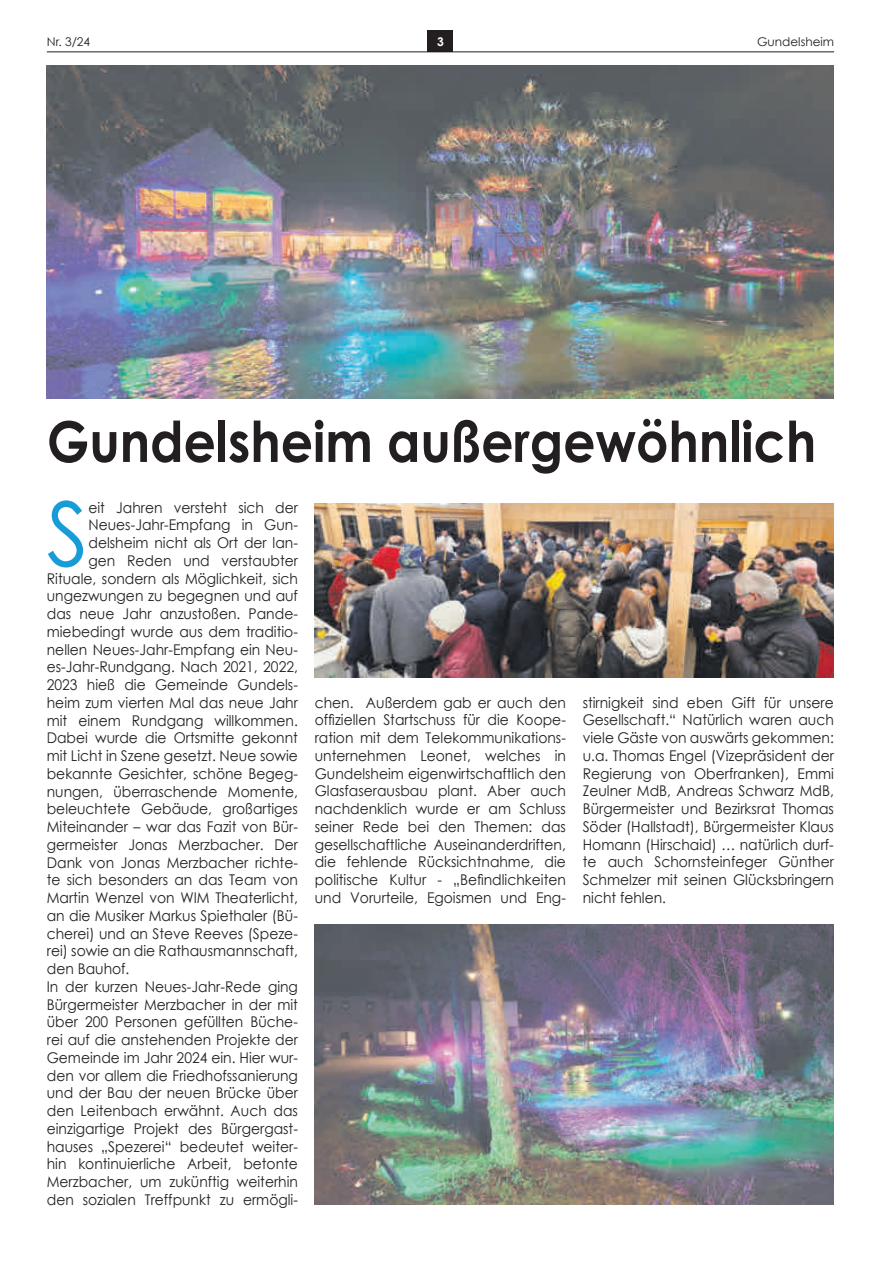
<style>
.page{position:relative;width:881px;height:1263px;background:#fff}
.page>*{position:absolute;margin:0;border:0;box-sizing:border-box;transform-origin:0 0}
.t1{font:88.95px "Century Gothic";color:#189cd8;scale:.94 1}
.t2{font:700 56.25px "Century Gothic";color:#231f20;scale:.9 1}
.t3{font:14.85px/17.7px "Century Gothic";color:#231f20;text-align:justify;scale:.94 1}
.t4{font:12px "Century Gothic";color:#231f20}
.t5{font:700 12px "Century Gothic";color:#fff}
</style>
<div class="page">
<div style="left:427px;top:30px;width:26px;height:22px;background:#231f20"></div>
<hr style="left:47px;top:52px;width:786px;height:1px;background:#231f20">
<img style="left:314px;top:924px;width:519px;height:281px">
<img style="left:47px;top:66px;width:786px;height:332px">
<img style="left:314px;top:503px;width:519px;height:174px">
<p class="t4" style="left:47px;top:34px;width:45px">Nr. 3/24</p>
<p class="t5" style="left:437px;top:34px;width:8px">3</p>
<p class="t4" style="left:756px;top:34px;width:78px">Gundelsheim</p>
<h2 class="t2" style="left:47px;top:399px;width:856px">Gundelsheim außergewöhnlich</h2>
<h1 class="t1" style="left:47px;top:472px;width:46px">s</h1>
<p class="t3" style="left:88px;top:498px;width:224px">eit Jahren versteht sich der</p>
<p class="t3" style="left:88px;top:516px;width:224px">neues-Jahr-empfang in Gun-</p>
<p class="t3" style="left:88px;top:534px;width:224px">delsheim nicht als Ort der lan-</p>
<p class="t3" style="left:88px;top:551px;width:224px">gen reden und verstaubter</p>
<p class="t3" style="left:47px;top:569px;width:268px">rituale, sondern als möglichkeit, sich</p>
<p class="t3" style="left:47px;top:587px;width:268px">ungezwungen zu begegnen und auf</p>
<p class="t3" style="left:47px;top:605px;width:268px">das neue Jahr anzustoßen. pande-</p>
<p class="t3" style="left:47px;top:622px;width:268px">miebedingt wurde aus dem traditio-</p>
<p class="t3" style="left:47px;top:640px;width:268px">nellen neues-Jahr-empfang ein neu-</p>
<p class="t3" style="left:47px;top:658px;width:268px">es-Jahr-rundgang. nach 2021, 2022,</p>
<p class="t3" style="left:47px;top:676px;width:268px">2023 hieß die Gemeinde Gundels-</p>
<p class="t3" style="left:47px;top:693px;width:269px">heim zum vierten mal das neue Jahr</p>
<p class="t3" style="left:47px;top:711px;width:268px">mit einem rundgang willkommen.</p>
<p class="t3" style="left:47px;top:729px;width:268px">dabei wurde die Ortsmitte gekonnt</p>
<p class="t3" style="left:47px;top:747px;width:268px">mit licht in szene gesetzt. neue sowie</p>
<p class="t3" style="left:47px;top:764px;width:268px">bekannte Gesichter, schöne begeg-</p>
<p class="t3" style="left:47px;top:782px;width:268px">nungen, überraschende momente,</p>
<p class="t3" style="left:47px;top:800px;width:268px">beleuchtete Gebäude, großartiges</p>
<p class="t3" style="left:47px;top:818px;width:268px">miteinander – war das fazit von bür-</p>
<p class="t3" style="left:47px;top:835px;width:269px">germeister Jonas merzbacher. der</p>
<p class="t3" style="left:47px;top:853px;width:268px">dank von Jonas merzbacher richte-</p>
<p class="t3" style="left:47px;top:871px;width:268px">te sich besonders an das Team von</p>
<p class="t3" style="left:47px;top:889px;width:268px">martin Wenzel von Wim Theaterlicht,</p>
<p class="t3" style="left:47px;top:906px;width:268px">an die musiker markus spiethaler (bü-</p>
<p class="t3" style="left:47px;top:924px;width:268px">cherei) und an steve reeves (speze-</p>
<p class="t3" style="left:47px;top:942px;width:268px">rei) sowie an die rathausmannschaft,</p>
<p class="t3" style="left:47px;top:959px;width:89px">den bauhof.</p>
<p class="t3" style="left:47px;top:977px;width:268px">in der kurzen neues-Jahr-rede ging</p>
<p class="t3" style="left:47px;top:995px;width:268px">bürgermeister merzbacher in der mit</p>
<p class="t3" style="left:47px;top:1013px;width:268px">über 200 personen gefüllten büche-</p>
<p class="t3" style="left:47px;top:1030px;width:269px">rei auf die anstehenden projekte der</p>
<p class="t3" style="left:47px;top:1048px;width:268px">Gemeinde im Jahr 2024 ein. hier wur-</p>
<p class="t3" style="left:47px;top:1066px;width:268px">den vor allem die friedhofssanierung</p>
<p class="t3" style="left:47px;top:1084px;width:269px">und der bau der neuen brücke über</p>
<p class="t3" style="left:47px;top:1101px;width:268px">den leitenbach erwähnt. auch das</p>
<p class="t3" style="left:47px;top:1119px;width:268px">einzigartige projekt des bürgergast-</p>
<p class="t3" style="left:47px;top:1137px;width:268px">hauses „spezerei“ bedeutet weiter-</p>
<p class="t3" style="left:47px;top:1155px;width:268px">hin kontinuierliche arbeit, betonte</p>
<p class="t3" style="left:47px;top:1172px;width:268px">merzbacher, um zukünftig weiterhin</p>
<p class="t3" style="left:47px;top:1190px;width:268px">den sozialen Treffpunkt zu ermögli-</p>
<p class="t3" style="left:314px;top:693px;width:268px">chen. außerdem gab er auch den offiziellen Startschuss für die Koope&shy;ration mit dem Telekommunikations&shy;unternehmen leonet, welches in Gundelsheim eigenwirtschaftlich den Glasfaserausbau plant. aber auch nachdenklich wurde er am schluss seiner rede bei den Themen: das gesellschaftliche auseinanderdriften, die fehlende rücksichtnahme, die politische Kultur - „Befindlichkeiten und Vorurteile, egoismen und eng-</p>
<p class="t3" style="left:582px;top:693px;width:269px">stirnigkeit sind eben Gift für unsere Gesellschaft.“ natürlich waren auch viele Gäste von auswärts gekommen: u.a. Thomas engel (Vizepräsident der regierung von Oberfranken), emmi zeulner mdb, andreas schwarz mdb, bürgermeister und bezirksrat Thomas söder (hallstadt), bürgermeister Klaus homann (hirschaid) … natürlich durf&shy;te auch schornsteinfeger Günther schmelzer mit seinen Glücksbringern nicht fehlen.</p>
</div>
